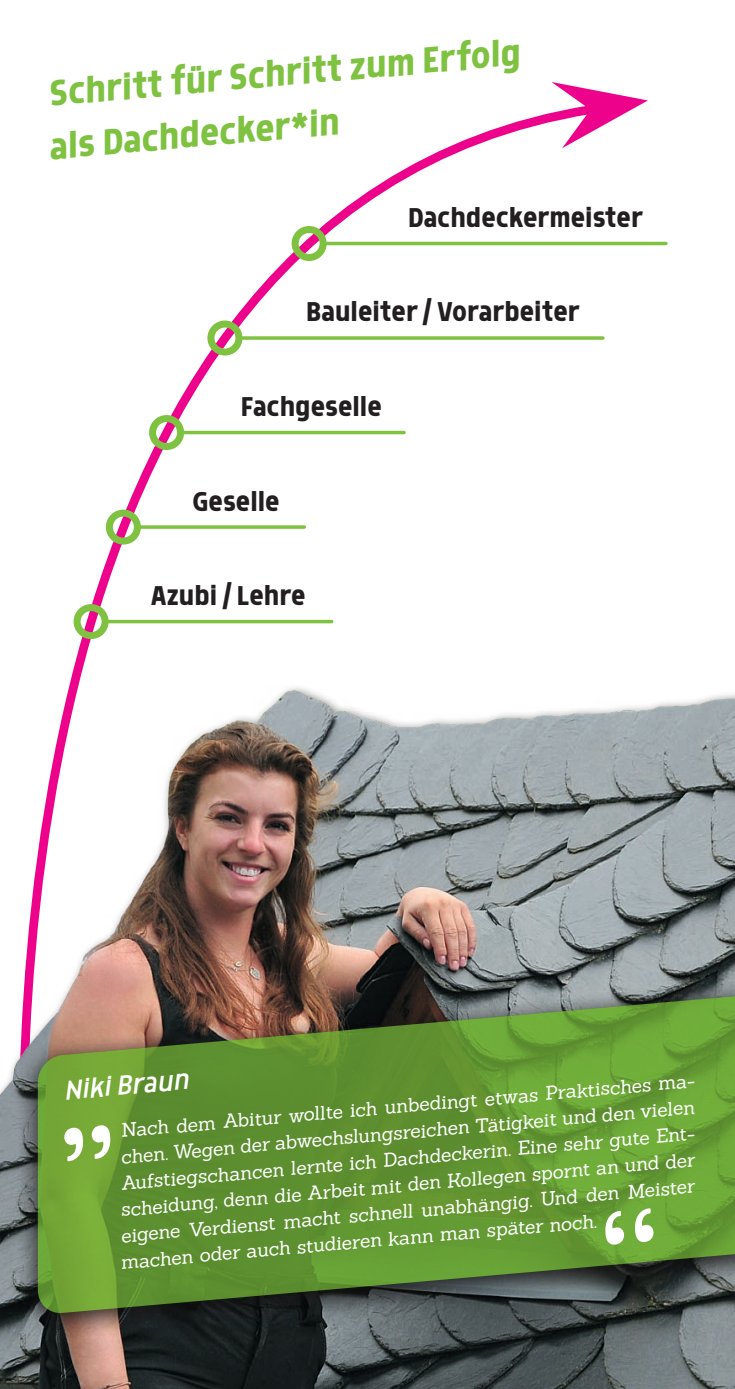
<style>
.page{position:relative;width:735px;height:1389px;background:#fff}
.page>*{position:absolute;margin:0;border:0;box-sizing:border-box;transform-origin:0 0}
.t1{font:500 42px/53.4px "Morl Sans";color:#7fc241;scale:.96 1}
.t2{font:500 31.5px "Morl Sans";color:#231f20;scale:.96 1}
.t3{font:italic 300 31.5px "Morl Sans";color:#fff;scale:.96 1}
.t4{font:19.25px "Sanchez";color:#fff}
</style>
<div class="page">
<svg style="left:73px;top:113px;width:527px;height:509px"></svg>
<svg style="left:551px;top:82px;width:96px;height:66px"></svg>
<img style="left:0;top:622px;width:734px;height:767px">
<div style="left:16px;top:976px;width:718px;height:364px;background:#231f20;opacity:.75"></div>
<svg style="left:38px;top:990px;width:696px;height:325px;background:#638a38"></svg>
<svg style="left:64px;top:1124px;width:46px;height:38px"></svg>
<svg style="left:605px;top:1208px;width:48px;height:37px"></svg>
<hr style="left:323px;top:242px;width:342px;height:3px;background:#7fc241">
<div style="left:291px;top:226px;width:35px;height:35px;border:7px solid #7fc241;border-radius:50%"></div>
<svg style="left:242px;top:336px;width:360px;height:4px"></svg>
<div style="left:207px;top:321px;width:35px;height:35px;border:7px solid #7fc241;border-radius:50%"></div>
<hr style="left:180px;top:431px;width:224px;height:3px;background:#7fc241">
<div style="left:149px;top:415px;width:35px;height:35px;border:7px solid #7fc241;border-radius:50%"></div>
<svg style="left:141px;top:525px;width:163px;height:4px"></svg>
<div style="left:106px;top:510px;width:35px;height:35px;border:7px solid #7fc241;border-radius:50%"></div>
<hr style="left:105px;top:620px;width:226px;height:3px;background:#7fc241">
<div style="left:74px;top:604px;width:35px;height:35px;border:7px solid #7fc241;border-radius:50%"></div>
<h1 class="t1" style="left:41px;top:66px;width:499px;rotate:-5deg">Schritt für Schritt zum Erfolg als Dachdecker*in</h1>
<h2 class="t2" style="left:408px;top:200px;width:246px">Dachdeckermeister</h2>
<h2 class="t2" style="left:306px;top:294px;width:286px">Bauleiter/Vorarbeiter</h2>
<h2 class="t2" style="left:241px;top:389px;width:148px">Fachgeselle</h2>
<h2 class="t2" style="left:192px;top:483px;width:92px">Geselle</h2>
<h2 class="t2" style="left:151px;top:578px;width:162px">Azubi/ Lehre</h2>
<h2 class="t3" style="left:62px;top:1073px;width:131px;rotate:-5deg">Niki Braun</h2>
<p class="t4" style="left:120px;top:1118px;width:579px;rotate:-5deg">Nach dem Abitur wollte ich unbedingt etwas Praktisches ma-</p>
<p class="t4" style="left:120px;top:1144px;width:577px;rotate:-5deg">chen. Wegen der abwechslungsreichen Tätigkeit und den vielen</p>
<p class="t4" style="left:120px;top:1171px;width:579px;rotate:-5deg">Aufstiegschancen lernte ich Dachdeckerin. Eine sehr gute Ent-</p>
<p class="t4" style="left:120px;top:1197px;width:577px;rotate:-5deg">scheidung, denn die Arbeit mit den Kollegen spornt an und der</p>
<p class="t4" style="left:120px;top:1223px;width:577px;rotate:-5deg">eigene Verdienst macht schnell unabhängig. Und den Meister</p>
<p class="t4" style="left:120px;top:1250px;width:479px;rotate:-5deg">machen oder auch studieren kann man später noch.</p>
</div>
